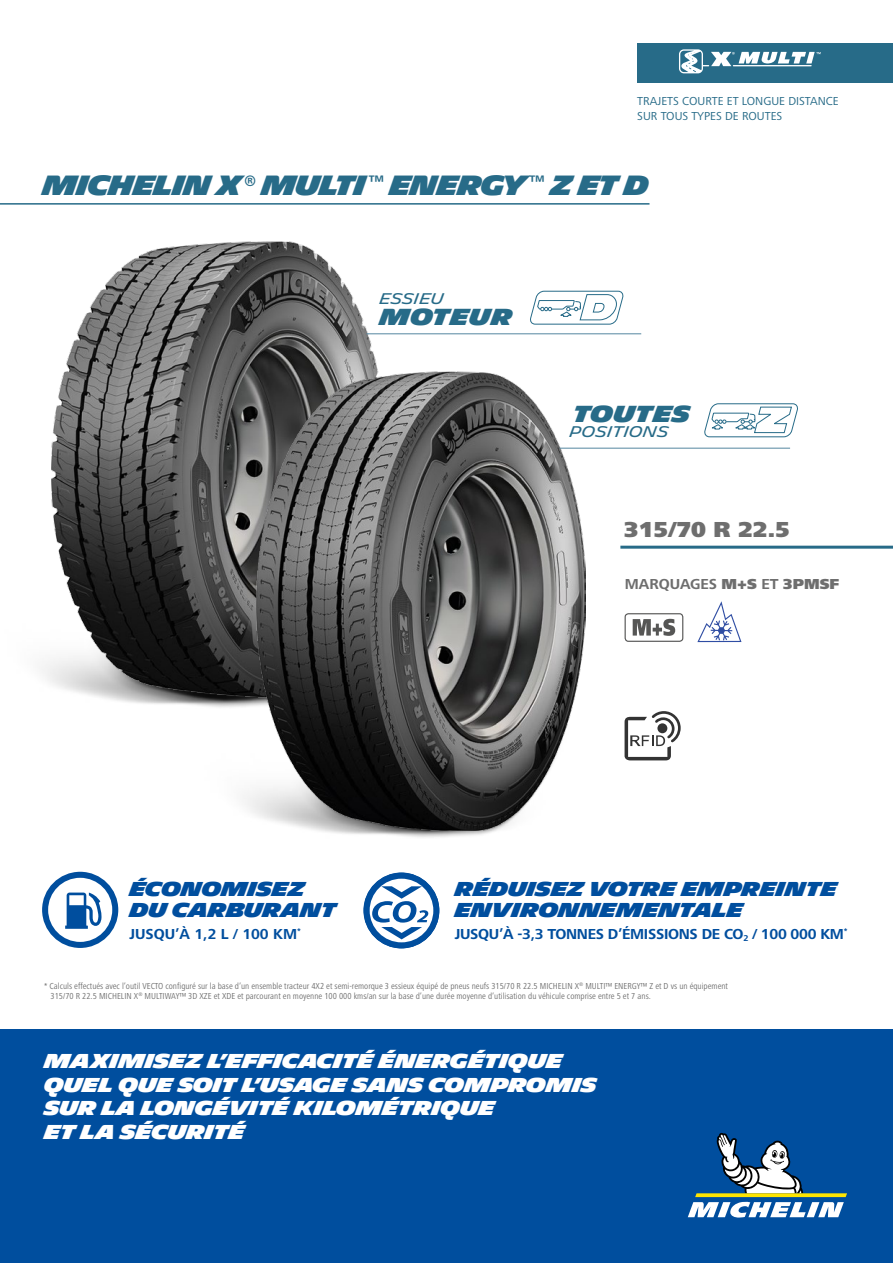
<style>
.page{position:relative;width:893px;height:1263px;background:#fff}
.page>*{position:absolute;margin:0;border:0;box-sizing:border-box;transform-origin:0 0}
.t1{font:900 27px "Michelin";letter-spacing:-.05em;color:#276b88;scale:.95 1}
.t2{font:900 22.5px "Michelin";color:#276b88}
.t3{font:900 22.5px "Frutiger Next LTW1 G";color:#6e6e6e}
.t4{font:900 19.5px/23.4px "Michelin";letter-spacing:-.025em;color:#fff}
.t5{font:900 19.5px/21px "Michelin";letter-spacing:-.025em;color:#004e9e}
.t6{font:700 15px "Frutiger Next LTW1 G";letter-spacing:-.02em;color:#004e9e}
.t7{font:700 15px "Frutiger Next LTW1 G";color:#6e6e6e}
.t8{font:700 15px "Frutiger Next LTW1 G";color:#004e9e}
.t9{font:15px "Michelin";color:#276b88}
.t10{font:12px/14.4px "Frutiger Next LTW1 G";color:#276b88}
.t11{font:condensed 9px/10.5px "Frutiger Next LTW1 G";color:#6e6e6e}
.s1{font-weight:900}
</style>
<div class="page">
<div style="left:0;top:1029px;width:893px;height:234px;background:#004e9e"></div>
<svg style="left:688px;top:1133px;width:159px;height:85px"></svg>
<img style="left:41px;top:661px;width:151px;height:44px">
<img style="left:52px;top:241px;width:335px;height:457px">
<svg style="left:530px;top:290px;width:94px;height:35px"></svg>
<svg style="left:641px;top:711px;width:40px;height:49px"></svg>
<hr style="left:620px;top:546px;width:273px;height:3px;background:#276b88">
<div style="left:625px;top:613px;width:58px;height:29px;border:1px solid #565655;border-radius:3px"></div>
<svg style="left:633px;top:619px;width:42px;height:17px"></svg>
<svg style="left:697px;top:601px;width:44px;height:41px"></svg>
<svg style="left:704px;top:403px;width:94px;height:35px"></svg>
<img style="left:192px;top:674px;width:449px;height:164px">
<img style="left:257px;top:371px;width:329px;height:460px">
<hr style="left:367px;top:333px;width:274px;height:1px;background:#5486a0">
<hr style="left:560px;top:448px;width:230px;height:1px;background:#5486a0">
<div style="left:637px;top:43px;width:256px;height:39px;background:#276b88"></div>
<hr style="left:0;top:203px;width:649px;height:2px;background:#276b88">
<svg style="left:679px;top:49px;width:142px;height:25px"></svg>
<svg style="left:363px;top:872px;width:76px;height:76px"></svg>
<svg style="left:42px;top:872px;width:76px;height:76px"></svg>
<h3 class="t10" style="left:637px;top:95px;width:203px">TRAJETS COURTE ET LONGUE DISTANCE<br>SUR TOUS TYPES DE ROUTES</h3>
<h1 class="t1" style="left:43px;top:169px;width:640px">MICHELIN X <sup>®</sup> MULTI <sup>™</sup> ENERGY <sup>™</sup> Z ET D</h1>
<h3 class="t9" style="left:379px;top:290px;width:66px">ESSIEU</h3>
<h2 class="t2" style="left:379px;top:303px;width:135px">MOTEUR</h2>
<h2 class="t2" style="left:573px;top:401px;width:119px">TOUTES</h2>
<h3 class="t9" style="left:569px;top:423px;width:101px">POSITIONS</h3>
<h2 class="t3" style="left:624px;top:517px;width:168px">315/70 R 22.5</h2>
<h3 class="t7" style="left:625px;top:576px;width:216px">MARQUAGES <span class="s1">M+S</span> ET <span class="s1">3PMSF</span></h3>
<h3 class="t5" style="left:129px;top:879px;width:209px">ÉCONOMISEZ<br>DU CARBURANT</h3>
<h3 class="t8" style="left:129px;top:926px;width:173px">JUSQU’À 1,2 L / 100 KM<sup>*</sup></h3>
<h3 class="t5" style="left:455px;top:879px;width:384px">RÉDUISEZ VOTRE EMPREINTE<br>ENVIRONNEMENTALE</h3>
<h3 class="t6" style="left:455px;top:926px;width:394px">JUSQU’À -3,3 TONNES D’ÉMISSIONS DE CO<sub>2</sub> / 100 000 KM<sup>*</sup></h3>
<p class="t11" style="left:51px;top:980px;width:679px;text-indent:-6px">* Calculs effectués avec l’outil VECTO configuré sur la base d’un ensemble tracteur 4X2 et semi-remorque 3 essieux équipé de pneus neufs 315/70 R 22.5 MICHELIN X<sup>®</sup> MULTI™ ENERGY™ Z et D vs un équipement<br>315/70 R 22.5 MICHELIN X<sup>®</sup> MULTIWAY™ 3D XZE et XDE et parcourant en moyenne 100 000 kms/an sur la base d’une durée moyenne d’utilisation du véhicule comprise entre 5 et 7 ans.</p>
<h3 class="t4" style="left:44px;top:1050px;width:554px">MAXIMISEZ L’EFFICACITÉ ÉNERGÉTIQUE<br>QUEL QUE SOIT L’USAGE SANS COMPROMIS<br>SUR LA LONGÉVITÉ KILOMÉTRIQUE<br>ET LA SÉCURITÉ</h3>
</div>
